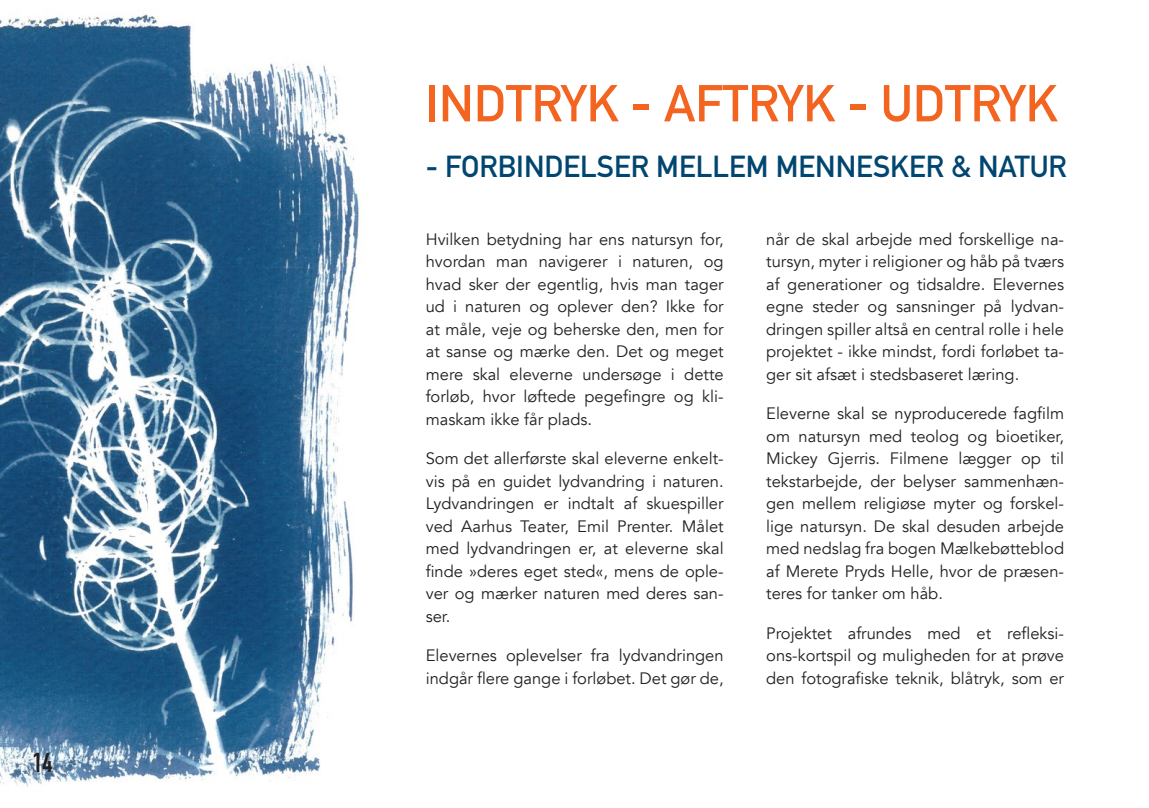
<style>
.page{position:relative;width:1149px;height:808px;background:#fff}
.page>*{position:absolute;margin:0;border:0;box-sizing:border-box;transform-origin:0 0}
.t1{font:51px "DIN Mittelschrift Std";color:#f36421}
.t2{font:30px "DIN Mittelschrift Std";color:#004670}
.t3{font:27px "DIN Engschrift Std";color:#231f20}
.t4{font:16.5px/22.5px "Avenir";color:#231f20;text-align:justify}
</style>
<div class="page">
<img style="left:0;top:14px;width:360px;height:773px">
<p class="t3" style="left:32px;top:747px;width:22px">14</p>
<p class="t1" style="left:425px;top:74px;width:633px">INDTRYK - AFTRYK - UDTRYK</p>
<p class="t2" style="left:425px;top:149px;width:642px">- FORBINDELSER MELLEM MENNESKER &amp; NATUR</p>
<p class="t4" style="left:425px;top:228px;width:299px">Hvilken betydning har ens natursyn for, hvordan man navigerer i naturen, og hvad sker der egentlig, hvis man tager ud i naturen og oplever den? Ikke for at måle, veje og beherske den, men for at sanse og mærke den. Det og meget mere skal eleverne undersøge i dette forløb, hvor løftede pegefingre og kli&shy;maskam ikke får plads.</p>
<p class="t4" style="left:425px;top:448px;width:299px">Som det allerførste skal eleverne enkelt&shy;vis på en guidet lydvandring i naturen.<br>Lydvandringen er indtalt af skuespiller ved Aarhus Teater, Emil Prenter. Målet med lydvandringen er, at eleverne skal finde »deres eget sted«, mens de ople&shy;ver og mærker naturen med deres san&shy;ser.</p>
<p class="t4" style="left:425px;top:645px;width:299px">Elevernes oplevelser fra lydvandringen indgår flere gange i forløbet. Det gør de,</p>
<p class="t4" style="left:766px;top:228px;width:299px">når de skal arbejde med forskellige na&shy;tursyn, myter i religioner og håb på tværs af generationer og tidsaldre. Elevernes egne steder og sansninger på lydvan&shy;dringen spiller altså en central rolle i hele projektet - ikke mindst, fordi forløbet ta&shy;ger sit afsæt i stedsbaseret læring.</p>
<p class="t4" style="left:766px;top:403px;width:299px">Eleverne skal se nyproducerede fagfilm om natursyn med teolog og bioetiker, Mickey Gjerris. Filmene lægger op til tekstarbejde, der belyser sammenhæn&shy;gen mellem religiøse myter og forskel&shy;lige natursyn. De skal desuden arbejde med nedslag fra bogen Mælkebøtteblod af Merete Pryds Helle, hvor de præsen&shy;teres for tanker om håb.</p>
<p class="t4" style="left:766px;top:622px;width:299px">Projektet afrundes med et refleksi&shy;ons-kortspil og muligheden for at prøve den fotografiske teknik, blåtryk, som er</p>
</div>
